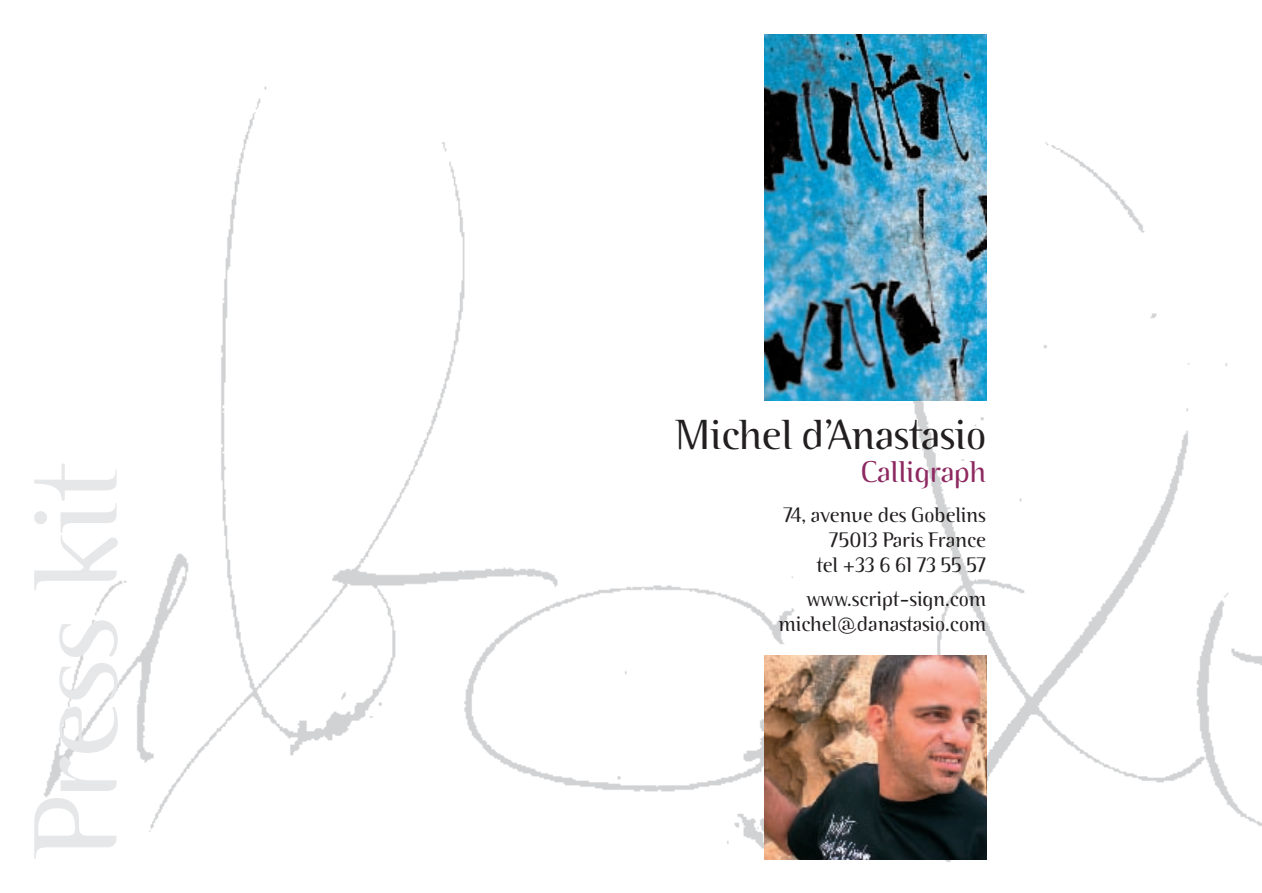
<style>
.page{position:relative;width:1262px;height:893px;background:#fff}
.page>*{position:absolute;margin:0;border:0;box-sizing:border-box;transform-origin:0 0}
.t1{font:300 118.5px "Binary ITC";letter-spacing:-.02em;color:#e6e7e9}
.t2{font:300 42px "Binary ITC";letter-spacing:-.02em;color:#231f20}
.t3{font:300 30px "Binary ITC";color:#8d2860}
.t4{font:300 21px/25.2px "Binary ITC";color:#231f20;text-align:right}
</style>
<div class="page">
<img style="left:44px;top:34px;width:1218px;height:828px">
<img style="left:764px;top:655px;width:222px;height:204px">
<img style="left:764px;top:34px;width:222px;height:367px">
<h1 class="t1" style="left:31px;top:859px;width:398px;rotate:-90deg">Press kit</h1>
<h2 class="t2" style="left:675px;top:418px;width:313px">Michel d’Anastasio</h2>
<h3 class="t3" style="left:860px;top:460px;width:127px">Calligraph</h3>
<p class="t4" style="left:783px;top:504px;width:205px">74, avenue des Gobelins<br>75013 Paris France<br>tel +33 6 61 73 55 57</p>
<p class="t4" style="left:778px;top:588px;width:209px">www.script-sign.com michel@danastasio.com</p>
</div>
